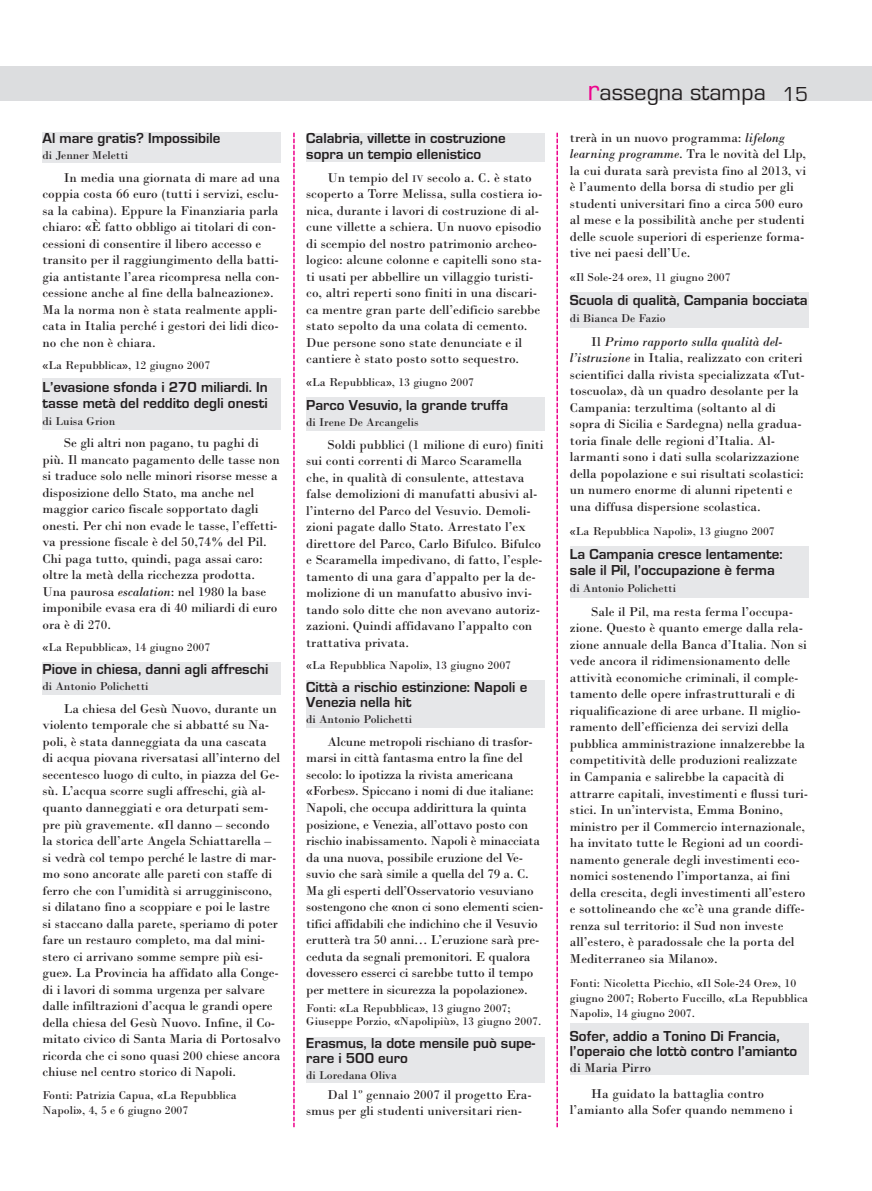
<style>
.page{position:relative;width:872px;height:1191px;background:#fff}
.page>*{position:absolute;margin:0;border:0;box-sizing:border-box;transform-origin:0 0}
.t1{font:24px "Eurostile";color:#231f20}
.t2{font:700 15px/16.5px "Eurostile";color:#231f20}
.t3{font:13.5px/16.5px "Bodoni";color:#231f20}
.t4{font:12px/15px "Bodoni";color:#231f20}
.s1{font-style:italic}
.s2{font-size:10.2px}
.s3{font-size:30px;color:#ed028c}
.s4{font-size:21px}
</style>
<div class="page">
<div style="left:306px;top:1037px;width:238px;height:46px;background:#e6e7e9"></div>
<div style="left:306px;top:680px;width:238px;height:47px;background:#e6e7e9"></div>
<div style="left:306px;top:397px;width:238px;height:33px;background:#e6e7e9"></div>
<div style="left:306px;top:133px;width:238px;height:29px;background:#e6e7e9"></div>
<div style="left:43px;top:133px;width:238px;height:30px;background:#e6e7e9"></div>
<div style="left:43px;top:378px;width:238px;height:51px;background:#e6e7e9"></div>
<div style="left:43px;top:662px;width:238px;height:33px;background:#e6e7e9"></div>
<div style="left:570px;top:292px;width:238px;height:35px;background:#e6e7e9"></div>
<div style="left:0;top:66px;width:871px;height:34px;background:#dcdddf"></div>
<svg style="left:293px;top:133px;width:2px;height:994px;background:#f46fbd"></svg>
<svg style="left:556px;top:133px;width:2px;height:994px;background:#f46fbd"></svg>
<div style="left:570px;top:546px;width:238px;height:51px;background:#e6e7e9"></div>
<div style="left:570px;top:1023px;width:238px;height:51px;background:#e6e7e9"></div>
<p class="t2" style="left:43px;top:129px;width:179px">Al mare gratis? Impossibile</p>
<p class="t4" style="left:43px;top:148px;width:87px">di Jenner Meletti</p>
<p class="t3" style="left:43px;top:169px;width:239px;text-indent:21px">In media una giornata di mare ad una coppia costa 66 euro (tutti i servizi, esclu&shy;sa la cabina). Eppure la Finanziaria parla chiaro: «È fatto obbligo ai titolari di con&shy;cessioni di consentire il libero accesso e transito per il raggiungimento della batti&shy;gia antistante l’area ricompresa nella con&shy;cessione anche al fine della balneazione».<br>Ma la norma non è stata realmente appli&shy;cata in Italia perché i gestori dei lidi dico&shy;no che non è chiara.</p>
<p class="t4" style="left:43px;top:358px;width:169px">«La Repubblica», 12 giugno 2007</p>
<p class="t2" style="left:43px;top:378px;width:227px">L’evasione sfonda i 270 miliardi. In tasse metà del reddito degli onesti</p>
<p class="t4" style="left:43px;top:413px;width:74px">di Luisa Grion</p>
<p class="t3" style="left:43px;top:434px;width:239px;text-indent:21px">Se gli altri non pagano, tu paghi di più. Il mancato pagamento delle tasse non si traduce solo nelle minori risorse messe a disposizione dello Stato, ma anche nel maggior carico fiscale sopportato dagli onesti. Per chi non evade le tasse, l’effetti&shy;va pressione fiscale è del 50,74% del Pil.<br>Chi paga tutto, quindi, paga assai caro: oltre la metà della ricchezza prodotta.<br>Una paurosa <span class="s1">escalation</span>: nel 1980 la base imponibile evasa era di 40 miliardi di euro ora è di 270.</p>
<p class="t4" style="left:43px;top:640px;width:169px">«La Repubblica», 14 giugno 2007</p>
<p class="t2" style="left:43px;top:660px;width:227px">Piove in chiesa, danni agli affreschi</p>
<p class="t4" style="left:43px;top:679px;width:107px">di Antonio Polichetti</p>
<p class="t3" style="left:43px;top:700px;width:240px;text-indent:21px">La chiesa del Gesù Nuovo, durante un violento temporale che si abbatté su Na&shy;poli, è stata danneggiata da una cascata di acqua piovana riversatasi all’interno del secentesco luogo di culto, in piazza del Ge&shy;sù. L’acqua scorre sugli affreschi, già al&shy;quanto danneggiati e ora deturpati sem&shy;pre più gravemente. «Il danno – secondo la storica dell’arte Angela Schiattarella – si vedrà col tempo perché le lastre di mar&shy;mo sono ancorate alle pareti con staffe di ferro che con l’umidità si arrugginiscono, si dilatano fino a scoppiare e poi le lastre si staccano dalla parete, speriamo di poter fare un restauro completo, ma dal mini&shy;stero ci arrivano somme sempre più esi&shy;gue». La Provincia ha affidato alla Conge&shy;di i lavori di somma urgenza per salvare dalle infiltrazioni d’acqua le grandi opere della chiesa del Gesù Nuovo. Infine, il Co&shy;mitato civico di Santa Maria di Portosalvo ricorda che ci sono quasi 200 chiese ancora chiuse nel centro storico di Napoli.</p>
<p class="t4" style="left:43px;top:1087px;width:196px">Fonti: Patrizia Capua, «La Repubblica<br>Napoli», 4, 5 e 6 giugno 2007</p>
<p class="t2" style="left:306px;top:129px;width:201px">Calabria, villette in costruzione sopra un tempio ellenistico</p>
<p class="t3" style="left:306px;top:169px;width:238px;text-indent:21px">Un tempio del <span class="s2">IV</span> secolo a. C. è stato scoperto a Torre Melissa, sulla costiera io&shy;nica, durante i lavori di costruzione di al&shy;cune villette a schiera. Un nuovo episodio di scempio del nostro patrimonio archeo&shy;logico: alcune colonne e capitelli sono sta&shy;ti usati per abbellire un villaggio turisti&shy;co, altri reperti sono finiti in una discari&shy;ca mentre gran parte dell’edificio sarebbe stato sepolto da una colata di cemento.<br>Due persone sono state denunciate e il cantiere è stato posto sotto sequestro.</p>
<p class="t4" style="left:306px;top:374px;width:169px">«La Repubblica», 13 giugno 2007</p>
<p class="t2" style="left:306px;top:396px;width:203px">Parco Vesuvio, la grande truffa</p>
<p class="t4" style="left:306px;top:415px;width:114px">di Irene De Arcangelis</p>
<p class="t3" style="left:306px;top:436px;width:239px;text-indent:21px">Soldi pubblici (1 milione di euro) finiti sui conti correnti di Marco Scaramella che, in qualità di consulente, attestava false demolizioni di manufatti abusivi al&shy;l’interno del Parco del Vesuvio. Demoli&shy;zioni pagate dallo Stato. Arrestato l’ex direttore del Parco, Carlo Bifulco. Bifulco e Scaramella impedivano, di fatto, l’esple&shy;tamento di una gara d’appalto per la de&shy;molizione di un manufatto abusivo invi&shy;tando solo ditte che non avevano autoriz&shy;zazioni. Quindi affidavano l’appalto con trattativa privata.</p>
<p class="t4" style="left:306px;top:658px;width:206px">«La Repubblica Napoli», 13 giugno 2007</p>
<p class="t2" style="left:306px;top:679px;width:222px;line-height:15px">Città a rischio estinzione: Napoli e<br>Venezia nella hit</p>
<p class="t4" style="left:306px;top:712px;width:107px">di Antonio Polichetti</p>
<p class="t3" style="left:306px;top:733px;width:239px;text-indent:21px">Alcune metropoli rischiano di trasfor&shy;marsi in città fantasma entro la fine del secolo: lo ipotizza la rivista americana «Forbes». Spiccano i nomi di due italiane:<br>Napoli, che occupa addirittura la quinta posizione, e Venezia, all’ottavo posto con rischio inabissamento. Napoli è minacciata da una nuova, possibile eruzione del Ve&shy;suvio che sarà simile a quella del 79 a. C.<br>Ma gli esperti dell’Osservatorio vesuviano sostengono che «non ci sono elementi scien&shy;tifici affidabili che indichino che il Vesuvio erutterà tra 50 anni… L’eruzione sarà pre&shy;ceduta da segnali premonitori. E qualora dovessero esserci ci sarebbe tutto il tempo per mettere in sicurezza la popolazione».</p>
<p class="t4" style="left:306px;top:1000px;width:237px;line-height:13.5px">Fonti: «La Repubblica», 13 giugno 2007;<br>Giuseppe Porzio, «Napolipiù», 13 giugno 2007.</p>
<p class="t2" style="left:306px;top:1035px;width:230px;line-height:15px">Erasmus, la dote mensile può supe&shy;rare i 500 euro</p>
<p class="t4" style="left:306px;top:1067px;width:92px">di Loredana Oliva</p>
<p class="t3" style="left:306px;top:1085px;width:227px;text-indent:21px">Dal 1º gennaio 2007 il progetto Era&shy;smus per gli studenti universitari rien-</p>
<h1 class="t1" style="left:587px;top:78px;width:222px"><span class="s3">r</span>assegna stampa <span class="s4">15</span></h1>
<p class="t3" style="left:570px;top:129px;width:238px">trerà in un nuovo programma: <span class="s1">lifelong learning programme</span>. Tra le novità del Llp, la cui durata sarà prevista fino al 2013, vi è l’aumento della borsa di studio per gli studenti universitari fino a circa 500 euro al mese e la possibilità anche per studenti delle scuole superiori di esperienze forma&shy;tive nei paesi dell’Ue.</p>
<p class="t4" style="left:570px;top:270px;width:162px">«Il Sole-24 ore», 11 giugno 2007</p>
<p class="t2" style="left:570px;top:292px;width:239px">Scuola di qualità, Campania bocciata</p>
<p class="t4" style="left:570px;top:310px;width:97px">di Bianca De Fazio</p>
<p class="t3" style="left:570px;top:333px;width:236px;text-indent:21px">Il <span class="s1">Primo rapporto sulla qualità del&shy;l’istruzione</span> in Italia, realizzato con criteri scientifici dalla rivista specializzata «Tut&shy;toscuola», dà un quadro desolante per la Campania: terzultima (soltanto al di sopra di Sicilia e Sardegna) nella gradua&shy;toria finale delle regioni d’Italia. Al&shy;larmanti sono i dati sulla scolarizzazione della popolazione e sui risultati scolastici: un numero enorme di alunni ripetenti e una diffusa dispersione scolastica.</p>
<p class="t4" style="left:570px;top:523px;width:206px">«La Repubblica Napoli», 13 giugno 2007</p>
<p class="t2" style="left:570px;top:545px;width:214px">La Campania cresce lentamente: sale il Pil, l’occupazione è ferma</p>
<p class="t4" style="left:570px;top:580px;width:107px">di Antonio Polichetti</p>
<p class="t3" style="left:570px;top:603px;width:240px;text-indent:21px">Sale il Pil, ma resta ferma l’occupa&shy;zione. Questo è quanto emerge dalla rela&shy;zione annuale della Banca d’Italia. Non si vede ancora il ridimensionamento delle attività economiche criminali, il comple&shy;tamento delle opere infrastrutturali e di riqualificazione di aree urbane. Il miglio&shy;ramento dell’efficienza dei servizi della pubblica amministrazione innalzerebbe la competitività delle produzioni realizzate in Campania e salirebbe la capacità di attrarre capitali, investimenti e flussi turi&shy;stici. In un’intervista, Emma Bonino, ministro per il Commercio internazionale, ha invitato tutte le Regioni ad un coordi&shy;namento generale degli investimenti eco&shy;nomici sostenendo l’importanza, ai fini della crescita, degli investimenti all’estero e sottolineando che «c’è una grande diffe&shy;renza sul territorio: il Sud non investe all’estero, è paradossale che la porta del Mediterraneo sia Milano».</p>
<p class="t4" style="left:570px;top:975px;width:240px">Fonti: Nicoletta Picchio, «Il Sole-24 Ore», 10 giugno 2007; Roberto Fuccillo, «La Repubblica<br>Napoli», 14 giugno 2007.</p>
<p class="t2" style="left:570px;top:1028px;width:229px;line-height:15px">Sofer, addio a Tonino Di Francia, l’operaio che lottò contro l’amianto</p>
<p class="t3" style="left:591px;top:1054px;width:174px;line-height:25.5px;text-indent:-21px">di Maria Pirro<br>Ha guidato la battaglia contro</p>
<p class="t3" style="left:570px;top:1101px;width:224px">l’amianto alla Sofer quando nemmeno i</p>
</div>
